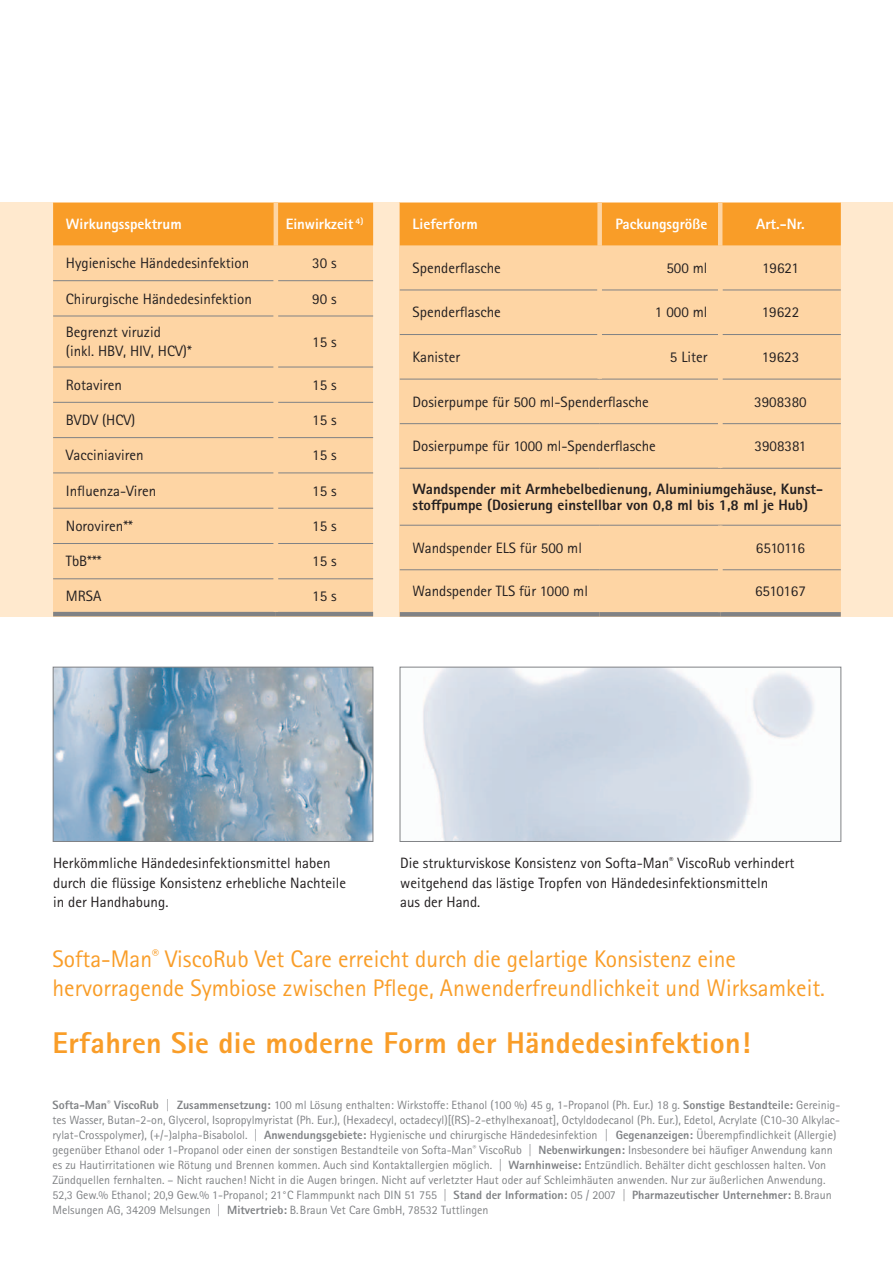
<style>
.page{position:relative;width:893px;height:1263px;background:#fff}
.page>*{position:absolute;margin:0;border:0;box-sizing:border-box;transform-origin:0 0}
.t1{font:800 30px "Rotis Sans Serif Pro";letter-spacing:.01em;color:#f99d28}
.t2{font:24px/28.5px "Rotis Sans Serif Pro";color:#f99d28}
.t3{font:15px/19.5px "Rotis Sans Serif Pro";color:#231f20}
.t4{font:800 15px/16.5px "Rotis Sans Serif Pro";color:#231f20}
.t5{font:800 15px "Rotis Sans Serif Pro";color:#fff}
.t6{font:15px "Rotis Sans Serif Pro";letter-spacing:-.035em;color:#231f20}
.t7{font:15px "Rotis Sans Serif Pro";letter-spacing:-.02em;color:#231f20}
.t8{font:12px/15px "Rotis Sans Serif Pro";color:#808285}
.s1{font-weight:800}
</style>
<div class="page">
<div style="left:0;top:202px;width:893px;height:415px;background:#ffe9ce"></div>
<img style="left:55px;top:669px;width:316px;height:171px">
<div style="left:53px;top:667px;width:320px;height:175px;border:1px solid #808285"></div>
<div style="left:400px;top:667px;width:441px;height:175px;border:1px solid #808285"></div>
<hr style="left:892px;top:202px;width:1px;height:415px;background:#cae8e3">
<div style="left:400px;top:202px;width:441px;height:415px;background:#fed5a4"></div>
<div style="left:53px;top:202px;width:320px;height:415px;background:#fed5a4"></div>
<div style="left:400px;top:203px;width:441px;height:42px;background:#f99d28"></div>
<hr style="left:400px;top:290px;width:197px;height:1px;background:#808285">
<hr style="left:602px;top:290px;width:116px;height:1px;background:#808285">
<hr style="left:722px;top:290px;width:119px;height:1px;background:#808285">
<hr style="left:400px;top:334px;width:197px;height:1px;background:#808285">
<hr style="left:602px;top:334px;width:116px;height:1px;background:#808285">
<hr style="left:722px;top:334px;width:119px;height:1px;background:#808285">
<hr style="left:400px;top:379px;width:200px;height:1px;background:#808285">
<hr style="left:600px;top:379px;width:118px;height:1px;background:#808285">
<hr style="left:722px;top:379px;width:119px;height:1px;background:#808285">
<hr style="left:400px;top:423px;width:200px;height:1px;background:#808285">
<hr style="left:600px;top:423px;width:118px;height:1px;background:#808285">
<hr style="left:722px;top:423px;width:119px;height:1px;background:#808285">
<hr style="left:400px;top:468px;width:200px;height:1px;background:#808285">
<hr style="left:600px;top:468px;width:120px;height:1px;background:#808285">
<hr style="left:720px;top:468px;width:121px;height:1px;background:#808285">
<hr style="left:400px;top:525px;width:200px;height:1px;background:#808285">
<hr style="left:600px;top:525px;width:120px;height:1px;background:#808285">
<hr style="left:720px;top:525px;width:121px;height:1px;background:#808285">
<hr style="left:400px;top:569px;width:200px;height:1px;background:#808285">
<hr style="left:600px;top:569px;width:118px;height:1px;background:#808285">
<hr style="left:722px;top:569px;width:119px;height:1px;background:#808285">
<div style="left:400px;top:612px;width:200px;height:5px;background:#808285"></div>
<div style="left:600px;top:612px;width:120px;height:5px;background:#808285"></div>
<div style="left:720px;top:612px;width:121px;height:5px;background:#808285"></div>
<div style="left:597px;top:203px;width:5px;height:42px;background:#fed5a4"></div>
<hr style="left:718px;top:203px;width:4px;height:42px;background:#fed5a4">
<div style="left:53px;top:203px;width:320px;height:42px;background:#f99d28"></div>
<hr style="left:53px;top:280px;width:221px;height:1px;background:#808285">
<hr style="left:278px;top:280px;width:95px;height:1px;background:#808285">
<hr style="left:53px;top:316px;width:221px;height:1px;background:#808285">
<hr style="left:278px;top:316px;width:95px;height:1px;background:#808285">
<hr style="left:53px;top:367px;width:221px;height:1px;background:#808285">
<hr style="left:278px;top:367px;width:95px;height:1px;background:#808285">
<hr style="left:53px;top:402px;width:221px;height:1px;background:#808285">
<hr style="left:278px;top:402px;width:95px;height:1px;background:#808285">
<hr style="left:53px;top:437px;width:221px;height:1px;background:#808285">
<hr style="left:278px;top:437px;width:95px;height:1px;background:#808285">
<hr style="left:53px;top:472px;width:221px;height:1px;background:#808285">
<hr style="left:278px;top:472px;width:95px;height:1px;background:#808285">
<hr style="left:53px;top:508px;width:221px;height:1px;background:#808285">
<hr style="left:278px;top:508px;width:95px;height:1px;background:#808285">
<hr style="left:53px;top:543px;width:221px;height:1px;background:#808285">
<hr style="left:278px;top:543px;width:95px;height:1px;background:#808285">
<hr style="left:53px;top:578px;width:221px;height:1px;background:#808285">
<hr style="left:278px;top:578px;width:95px;height:1px;background:#808285">
<hr style="left:53px;top:612px;width:223px;height:4px;background:#808285">
<hr style="left:276px;top:612px;width:97px;height:4px;background:#808285">
<hr style="left:274px;top:203px;width:4px;height:42px;background:#fed5a4">
<p class="t5" style="left:66px;top:215px;width:117px">Wirkungsspektrum</p>
<p class="t5" style="left:286px;top:215px;width:79px">Einwirkzeit <sup>4)</sup></p>
<p class="t3" style="left:66px;top:253px;width:185px">Hygienische Händedesinfektion</p>
<p class="t3" style="left:312px;top:253px;width:26px">30 s</p>
<p class="t3" style="left:66px;top:289px;width:188px">Chirurgische Händedesinfektion</p>
<p class="t3" style="left:312px;top:289px;width:26px">90 s</p>
<p class="t3" style="left:66px;top:322px;width:127px">Begrenzt viruzid (inkl. HBV, HIV, HCV)*</p>
<p class="t3" style="left:312px;top:332px;width:26px">15 s</p>
<p class="t3" style="left:66px;top:375px;width:58px">Rotaviren</p>
<p class="t3" style="left:312px;top:375px;width:26px">15 s</p>
<p class="t3" style="left:66px;top:410px;width:71px">BVDV (HCV)</p>
<p class="t3" style="left:312px;top:410px;width:26px">15 s</p>
<p class="t3" style="left:66px;top:446px;width:79px">Vacciniaviren</p>
<p class="t3" style="left:312px;top:446px;width:26px">15 s</p>
<p class="t3" style="left:66px;top:481px;width:92px">Influenza-Viren</p>
<p class="t3" style="left:312px;top:481px;width:26px">15 s</p>
<p class="t3" style="left:66px;top:516px;width:68px">Noroviren**</p>
<p class="t3" style="left:312px;top:516px;width:26px">15 s</p>
<p class="t3" style="left:66px;top:552px;width:37px">TbB***</p>
<p class="t3" style="left:312px;top:552px;width:26px">15 s</p>
<p class="t3" style="left:66px;top:586px;width:37px">MRSA</p>
<p class="t3" style="left:312px;top:586px;width:26px">15 s</p>
<p class="t5" style="left:413px;top:215px;width:67px">Lieferform</p>
<p class="t5" style="left:615px;top:215px;width:93px">Packungsgröße</p>
<p class="t5" style="left:756px;top:215px;width:50px">Art.-Nr.</p>
<p class="t3" style="left:413px;top:258px;width:90px">Spenderflasche</p>
<p class="t3" style="left:666px;top:258px;width:43px">500 ml</p>
<p class="t3" style="left:762px;top:258px;width:38px">19621</p>
<p class="t3" style="left:413px;top:303px;width:90px">Spenderflasche</p>
<p class="t3" style="left:655px;top:303px;width:54px">1 000 ml</p>
<p class="t3" style="left:762px;top:303px;width:39px">19622</p>
<p class="t3" style="left:413px;top:347px;width:49px">Kanister</p>
<p class="t3" style="left:670px;top:347px;width:39px">5 Liter</p>
<p class="t3" style="left:762px;top:347px;width:39px">19623</p>
<p class="t3" style="left:413px;top:392px;width:238px">Dosierpumpe für 500 ml-Spenderflasche</p>
<p class="t3" style="left:754px;top:392px;width:54px">3908380</p>
<p class="t3" style="left:413px;top:436px;width:245px">Dosierpumpe für 1000 ml-Spenderflasche</p>
<p class="t3" style="left:754px;top:436px;width:53px">3908381</p>
<p class="t4" style="left:413px;top:480px;width:412px">Wandspender mit Armhebelbedienung, Aluminiumgehäuse, Kunst&shy;stoffpumpe (Dosierung einstellbar von 0,8 ml bis 1,8 ml je Hub)</p>
<p class="t3" style="left:413px;top:538px;width:171px">Wandspender ELS für 500 ml</p>
<p class="t6" style="left:756px;top:539px;width:51px">6510116</p>
<p class="t3" style="left:413px;top:582px;width:177px">Wandspender TLS für 1000 ml</p>
<p class="t7" style="left:755px;top:582px;width:52px">6510167</p>
<p class="t3" style="left:53px;top:853px;width:294px">Herkömmliche Händedesinfektionsmittel haben durch die flüssige Konsistenz erhebliche Nachteile in der Handhabung.</p>
<p class="t3" style="left:400px;top:853px;width:396px">Die strukturviskose Konsistenz von Softa-Man<sup>®</sup> ViscoRub verhindert weitgehend das lästige Tropfen von Händedesinfektionsmitteln<br>aus der Hand.</p>
<h2 class="t2" style="left:52px;top:945px;width:774px">Softa-Man<sup>®</sup> ViscoRub Vet Care erreicht durch die gelartige Konsistenz eine hervorragende Symbiose zwischen Pflege, Anwenderfreundlichkeit und Wirksamkeit.</h2>
<h1 class="t1" style="left:52px;top:1024px;width:700px">Erfahren Sie die moderne Form der Händedesinfektion!</h1>
<p class="t8" style="left:52px;top:1098px;width:789px"><span class="s1">Softa-Man</span><sup>®</sup> <span class="s1">ViscoRub | Zusammensetzung:</span> 100 ml Lösung enthalten: Wirkstoffe: Ethanol (100 %) 45 g, 1-Propanol (Ph. Eur.) 18 g. <span class="s1">Sonstige Bestandteile:</span> Gereinig&shy;tes Wasser, Butan-2-on, Glycerol, Isopropylmyristat (Ph. Eur.), (Hexadecyl, octadecyl)[(RS)-2-ethylhexanoat], Octyldodecanol (Ph. Eur.), Edetol, Acrylate (C10-30 Alkylac&shy;rylat-Crosspolymer), (+/-)alpha-Bisabolol. | <span class="s1">Anwendungsgebiete:</span> Hygienische und chirurgische Händedesinfektion <span class="s1">| Gegenanzeigen:</span> Überempfindlichkeit (Allergie) gegenüber Ethanol oder 1-Propanol oder einen der sonstigen Bestandteile von Softa-Man<sup>®</sup> ViscoRub | <span class="s1">Nebenwirkungen:</span> Insbesondere bei häufiger Anwendung kann es zu Hautirritationen wie Rötung und Brennen kommen. Auch sind Kontaktallergien möglich. | <span class="s1">Warnhinweise:</span> Entzündlich. Behälter dicht geschlossen halten. Von Zündquellen fernhalten. – Nicht rauchen! Nicht in die Augen bringen. Nicht auf verletzter Haut oder auf Schleimhäuten anwenden. Nur zur äußerlichen Anwendung.<br>52,3 Gew.% Ethanol; 20,9 Gew.% 1-Propanol; 21°C Flammpunkt nach DIN 51 755 | <span class="s1">Stand der Information:</span> 05 / 2007 | <span class="s1">Pharmazeutischer Unternehmer:</span> B. Braun Melsungen AG, 34209 Melsungen | <span class="s1">Mitvertrieb:</span> B. Braun Vet Care GmbH, 78532 Tuttlingen</p>
</div>
